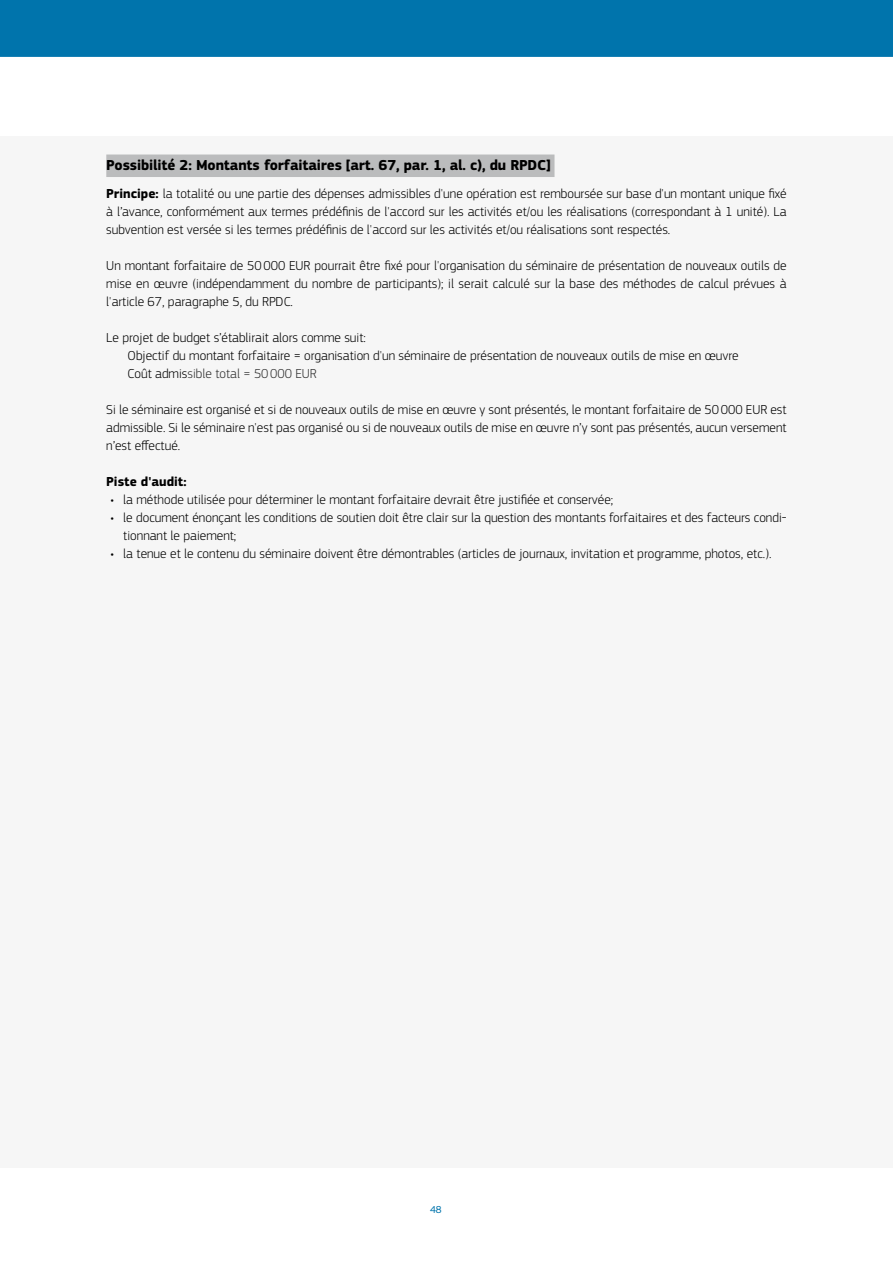
<style>
.page{position:relative;width:893px;height:1263px;background:#fff}
.page>*{position:absolute;margin:0;border:0;box-sizing:border-box;transform-origin:0 0}
.t1{font:700 15px "EC Square Sans Pro";letter-spacing:-.01em;color:#000}
.t2{font:300 13.5px/18px "EC Square Sans Pro";color:#000;text-align:justify}
.t3{font:700 13.5px "EC Square Sans Pro";color:#000}
.t4{font:10.5px "EC Square Sans Pro";color:#0074ac}
.s1{font-weight:700}
.s2{color:#303030}
</style>
<div class="page">
<div style="left:0;top:0;width:893px;height:57px;background:#0074ac"></div>
<div style="left:0;top:136px;width:893px;height:1031px;background:#f6f6f6"></div>
<div style="left:106px;top:155px;width:448px;height:22px;background:#bbbcbd"></div>
<p class="t1" style="left:106px;top:156px;width:446px">Possibilité 2: Montants forfaitaires [art. 67, par. 1, al. c), du RPDC]</p>
<p class="t2" style="left:106px;top:184px;width:682px"><span class="s1">Principe:</span> la totalité ou une partie des dépenses admissibles d'une opération est remboursée sur base d'un montant unique fixé à l’avance, conformément aux termes prédéfinis de l'accord sur les activités et/ou les réalisations (correspondant à 1 unité). La subvention est versée si les termes prédéfinis de l'accord sur les activités et/ou réalisations sont respectés.</p>
<p class="t2" style="left:106px;top:256px;width:682px">Un montant forfaitaire de 50000 EUR pourrait être fixé pour l'organisation du séminaire de présentation de nouveaux outils de mise en œuvre (indépendamment du nombre de participants); il serait calculé sur la base des méthodes de calcul prévues à l'article 67, paragraphe 5, du RPDC.</p>
<p class="t2" style="left:128px;top:328px;width:613px;text-align:left;text-indent:-21px">Le projet de budget s’établirait alors comme suit:<br>Objectif du montant forfaitaire = organisation d'un séminaire de présentation de nouveaux outils de mise en œuvre<br>Coût admis<span class="s2">sible total = 50000 EUR</span></p>
<p class="t2" style="left:106px;top:400px;width:682px">Si le séminaire est organisé et si de nouveaux outils de mise en œuvre y sont présentés, le montant forfaitaire de 50000 EUR est admissible. Si le séminaire n'est pas organisé ou si de nouveaux outils de mise en œuvre n’y sont pas présentés, aucun versement n’est effectué.</p>
<p class="t3" style="left:106px;top:473px;width:82px">Piste d'audit:</p>
<p class="t2" style="left:111px;top:490px;width:504px">• la méthode utilisée pour déterminer le montant forfaitaire devrait être justifiée et conservée;</p>
<p class="t2" style="left:123px;top:508px;width:665px;text-indent:-13px">• le document énonçant les conditions de soutien doit être clair sur la question des montants forfaitaires et des facteurs condi&shy;tionnant le paiement;</p>
<p class="t2" style="left:111px;top:544px;width:662px">• la tenue et le contenu du séminaire doivent être démontrables (articles de journaux, invitation et programme, photos, etc.).</p>
<p class="t4" style="left:430px;top:1203px;width:13px">48</p>
</div>
